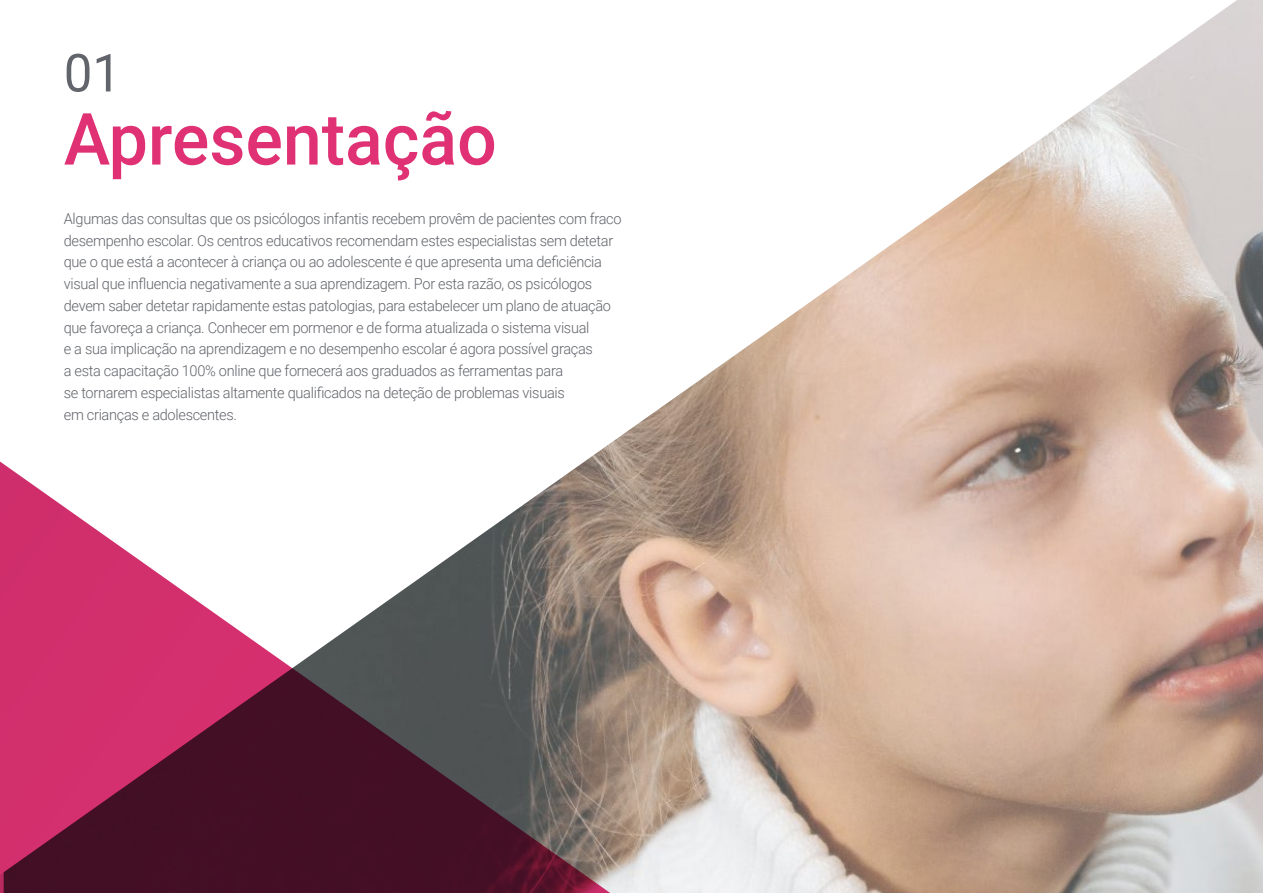
<style>
.page{position:relative;width:1263px;height:893px;background:#fff}
.page>*{position:absolute;margin:0;border:0;box-sizing:border-box;transform-origin:0 0}
.t1{font:500 72px "Roboto";color:#df3174}
.t2{font:52.5px "Roboto";color:#61646a}
.t3{font:300 15px/21.8px "Roboto";letter-spacing:-.02em;color:#61646a}
</style>
<div class="page">
<img style="left:607px;top:0;width:656px;height:893px">
<svg style="left:0;top:446px;width:640px;height:447px"></svg>
<h2 class="t2" style="left:64px;top:36px;width:59px">01</h2>
<h1 class="t1" style="left:64px;top:89px;width:435px">Apresentação</h1>
<p class="t3" style="left:64px;top:207px;width:559px">Algumas das consultas que os psicólogos infantis recebem provêm de pacientes com fraco desempenho escolar. Os centros educativos recomendam estes especialistas sem detetar que o que está a acontecer à criança ou ao adolescente é que apresenta uma deficiência visual que influencia negativamente a sua aprendizagem. Por esta razão, os psicólogos devem saber detetar rapidamente estas patologias, para estabelecer um plano de atuação que favoreça a criança. Conhecer em pormenor e de forma atualizada o sistema visual<br>e a sua implicação na aprendizagem e no desempenho escolar é agora possível graças<br>a esta capacitação 100% online que fornecerá aos graduados as ferramentas para<br>se tornarem especialistas altamente qualificados na deteção de problemas visuais<br>em crianças e adolescentes.</p>
</div>
